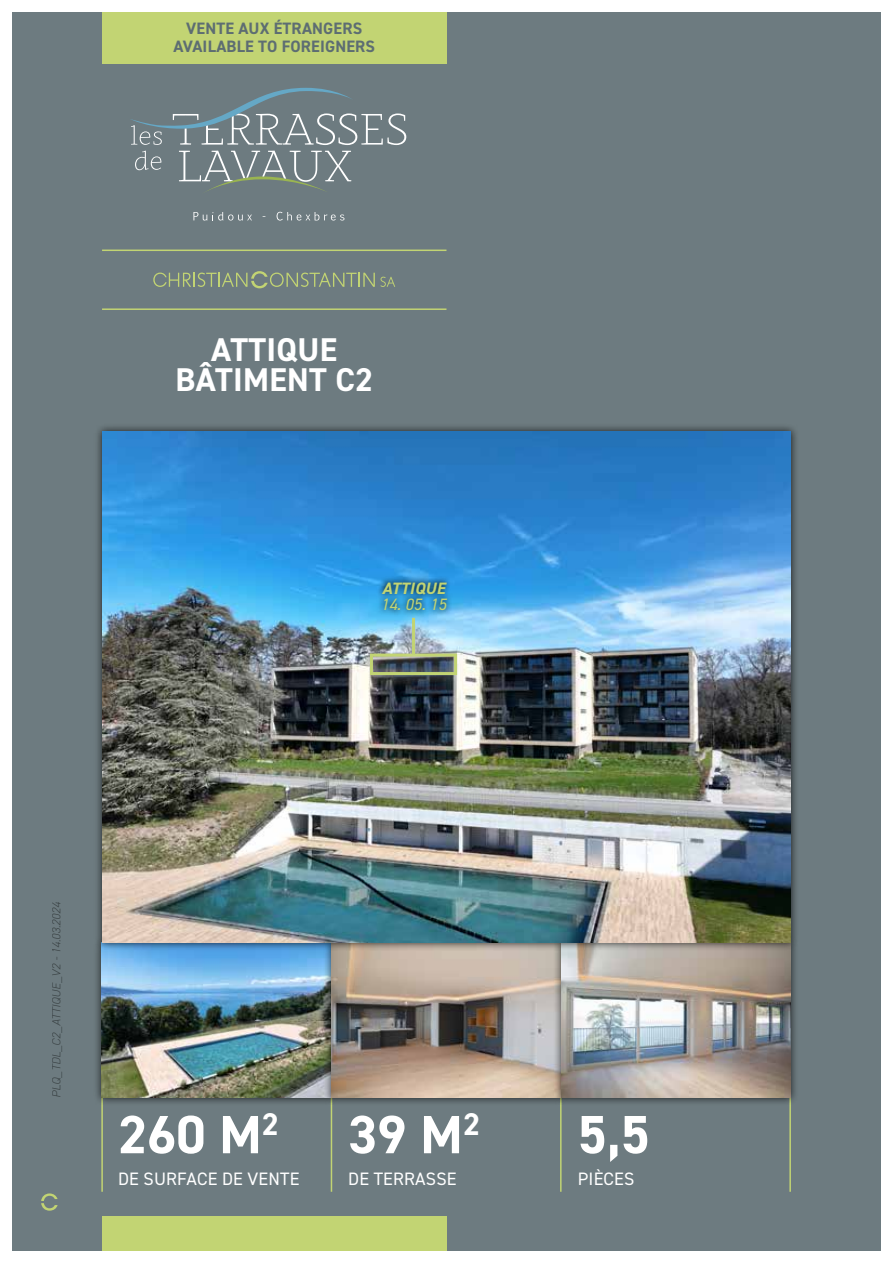
<style>
.page{position:relative;width:893px;height:1263px;background:#6d7b80}
.page>*{position:absolute;margin:0;border:0;box-sizing:border-box;transform-origin:0 0}
.t1{font:700 54px "DIN2014";color:#fff}
.t2{font:700 33px/30px "DIN2014";letter-spacing:.01em;color:#fff;text-align:center}
.t3{font:700 31.5px "DIN2014";color:#fff}
.t4{font:18px "DIN2014";letter-spacing:.01em;color:#fff}
.t5{font:700 16.5px/18px "DIN2014";letter-spacing:.01em;color:#5d6d72;text-align:center}
.t6{font:italic 16.5px "DIN2014";color:#c2d473}
.t7{font:italic 700 16.5px "DIN2014";letter-spacing:.01em;color:#c2d473}
.t8{font:italic 300 12px "DIN2014";color:#1c1c1c}
</style>
<div class="page">
<hr style="left:101px;top:1097px;width:2px;height:95px;background:#c2d473">
<hr style="left:331px;top:1097px;width:1px;height:95px;background:#c2d473">
<hr style="left:789px;top:1097px;width:2px;height:95px;background:#c2d473">
<hr style="left:560px;top:1097px;width:2px;height:95px;background:#c2d473">
<svg style="left:179px;top:151px;width:172px;height:40px"></svg>
<svg style="left:131px;top:88px;width:275px;height:57px"></svg>
<svg style="left:135px;top:151px;width:27px;height:19px"></svg>
<svg style="left:193px;top:212px;width:59px;height:8px"></svg>
<svg style="left:277px;top:212px;width:67px;height:9px"></svg>
<div style="left:102px;top:0;width:344px;height:64px;background:#c2d473"></div>
<div style="left:102px;top:1216px;width:344px;height:47px;background:#c2d473"></div>
<svg style="left:153px;top:271px;width:242px;height:17px"></svg>
<div style="left:93px;top:934px;width:246px;height:172px;background:#000;opacity:.75"></div>
<img style="left:101px;top:951px;width:222px;height:146px">
<div style="left:323px;top:935px;width:246px;height:171px;background:#000;opacity:.75"></div>
<div style="left:553px;top:934px;width:246px;height:172px;background:#000;opacity:.75"></div>
<hr style="left:102px;top:250px;width:344px;height:1px;background:#c2d473">
<hr style="left:102px;top:308px;width:344px;height:2px;background:#c2d473">
<svg style="left:41px;top:1193px;width:17px;height:18px"></svg>
<div style="left:94px;top:423px;width:705px;height:528px;background:#000;opacity:.75"></div>
<img style="left:358px;top:642px;width:110px;height:45px">
<div style="left:370px;top:654px;width:87px;height:21px;border:3px solid #c2d473"></div>
<svg style="left:376px;top:576px;width:77px;height:41px;background:#2e8bc2"></svg>
<svg style="left:400px;top:607px;width:26px;height:59px"></svg>
<hr style="left:412px;top:618px;width:3px;height:37px;background:#c2d473">
<div style="left:0;top:0;width:893px;height:1263px;border:12px solid #fff"></div>
<p class="t5" style="left:173px;top:19px;width:203px">VENTE AUX ÉTRANGERS<br>AVAILABLE TO FOREIGNERS</p>
<h2 class="t2" style="left:176px;top:334px;width:199px">ATTIQUE<br>BÂTIMENT C2</h2>
<p class="t7" style="left:382px;top:577px;width:65px">ATTIQUE</p>
<p class="t6" style="left:381px;top:594px;width:67px">14. 05. 15</p>
<p class="t8" style="left:49px;top:1097px;width:197px;rotate:-90deg">PLQ_TDL_C2_ATTIQUE_V2 - 14.03.2024</p>
<h1 class="t1" style="left:118px;top:1099px;width:162px">260 M<sup>2</sup></h1>
<h3 class="t3" style="left:463px;top:1103px;width:19px">2</h3>
<h1 class="t1" style="left:348px;top:1099px;width:116px">39 M</h1>
<h1 class="t1" style="left:578px;top:1099px;width:74px">5,5</h1>
<p class="t4" style="left:118px;top:1167px;width:183px">DE SURFACE DE VENTE</p>
<p class="t4" style="left:348px;top:1167px;width:110px">DE TERRASSE</p>
<p class="t4" style="left:578px;top:1167px;width:58px">PIÈCES</p>
</div>
